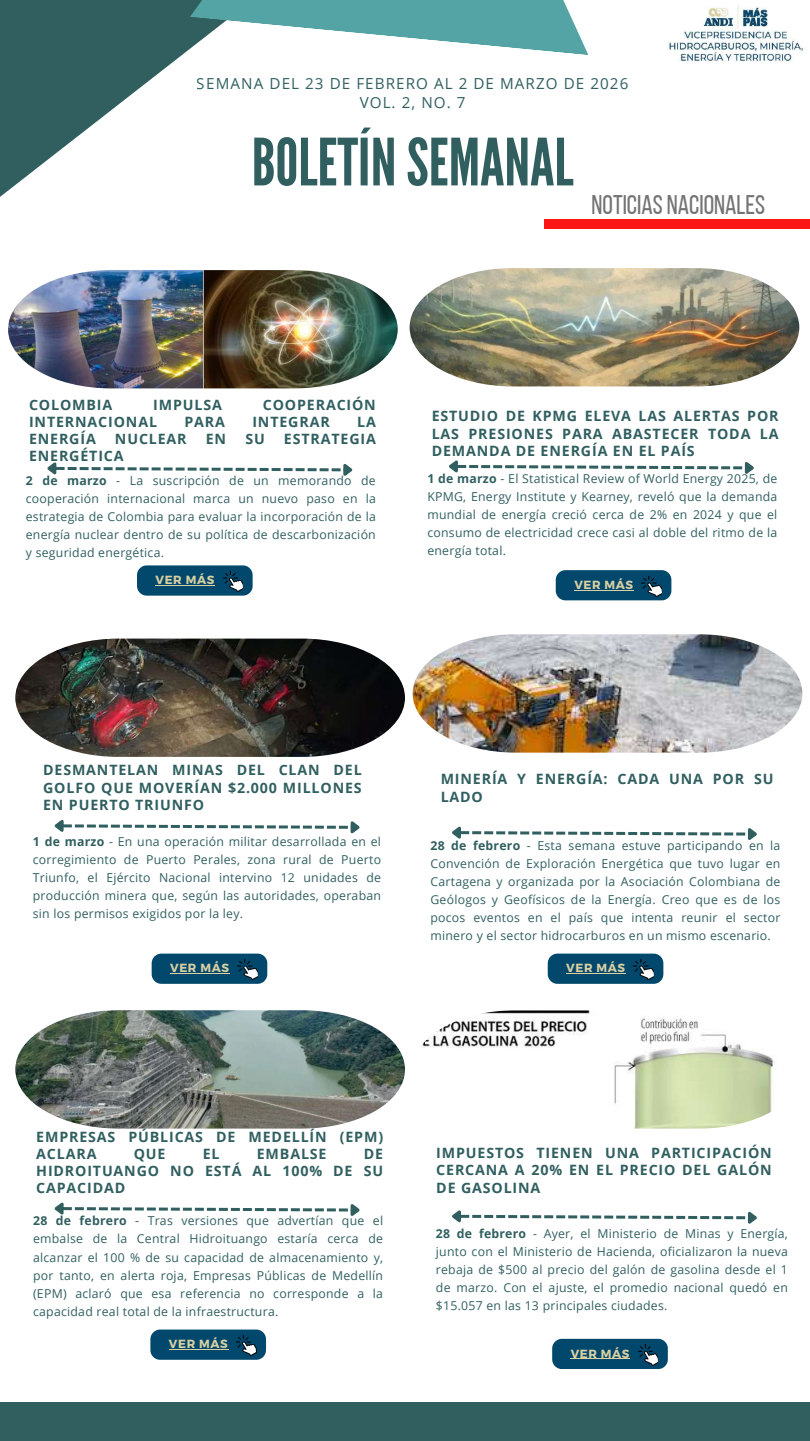
<style>
.page{position:relative;width:810px;height:1441px;background:#fff}
.page>*{position:absolute;margin:0;border:0;box-sizing:border-box;transform-origin:0 0}
.t1{font:65px "League Gothic";color:#315f60}
.t2{font:26.9px "Bebas Neue";color:#737373}
.t3{font:15.2px/18.8px "Open Sans";letter-spacing:.07em;color:#315f60;text-align:center}
.t4{font:700 14.2px/17.2px "Open Sans";letter-spacing:.06em;color:#315f60;text-align:justify}
.t5{font:12.3px/18px "Open Sans";letter-spacing:.02em;color:#315f60;text-align:justify}
.t6{font:700 11.8px "Montserrat";letter-spacing:.05em;color:#dad1a2}
.s1{font-weight:700}
</style>
<div class="page">
<svg style="left:0;top:0;width:190px;height:197px;fill:#315f60"></svg>
<svg style="left:190px;top:0;width:398px;height:55px"></svg>
<div style="left:0;top:1402px;width:810px;height:38px;background:#315f60"></div>
<div style="left:544px;top:220px;width:266px;height:8px;background:#ff1616"></div>
<img style="left:667px;top:6px;width:136px;height:56px">
<img style="left:421px;top:1010px;width:355px;height:118px">
<svg style="left:452px;top:1210px;width:305px;height:14px"></svg>
<svg style="left:552px;top:1338px;width:116px;height:30px;background:#105275"></svg>
<img style="left:638px;top:1344px;width:20px;height:20px">
<hr style="left:571px;top:1358px;width:59px;height:1px;background:#dad1a2">
<img style="left:15px;top:1010px;width:390px;height:118px">
<svg style="left:54px;top:1202px;width:306px;height:14px"></svg>
<svg style="left:150px;top:1329px;width:116px;height:30px;background:#125374"></svg>
<img style="left:236px;top:1335px;width:20px;height:20px">
<hr style="left:169px;top:1348px;width:59px;height:1px;background:#dad1a2">
<img style="left:15px;top:638px;width:390px;height:118px">
<svg style="left:54px;top:820px;width:306px;height:14px"></svg>
<div style="left:152px;top:953px;width:115px;height:30px;background:#02486d"></div>
<img style="left:238px;top:959px;width:19px;height:20px">
<hr style="left:170px;top:973px;width:60px;height:1px;background:#dad1a2">
<img style="left:413px;top:634px;width:389px;height:118px">
<svg style="left:452px;top:826px;width:305px;height:14px"></svg>
<div style="left:548px;top:953px;width:115px;height:30px;background:#02486d"></div>
<img style="left:634px;top:959px;width:19px;height:20px">
<hr style="left:566px;top:973px;width:60px;height:1px;background:#dad1a2">
<img style="left:410px;top:268px;width:389px;height:118px">
<svg style="left:449px;top:460px;width:305px;height:14px"></svg>
<svg style="left:556px;top:570px;width:115px;height:30px;background:#0d4f72"></svg>
<img style="left:642px;top:576px;width:19px;height:20px">
<hr style="left:574px;top:589px;width:60px;height:1px;background:#dad1a2">
<img style="left:8px;top:270px;width:390px;height:118px">
<svg style="left:47px;top:462px;width:306px;height:14px"></svg>
<svg style="left:137px;top:565px;width:116px;height:30px;background:#0d4f73"></svg>
<img style="left:223px;top:571px;width:20px;height:20px">
<hr style="left:156px;top:585px;width:59px;height:1px;background:#dad1a2">
<p class="t3" style="left:197px;top:74px;width:433px">SEMANA DEL 23 DE FEBRERO AL 2 DE MARZO DE 2026<br>VOL. 2, NO. 7</p>
<h1 class="t1" style="left:252px;top:125px;width:323px">BOLETÍNSEMANAL</h1>
<h2 class="t2" style="left:592px;top:194px;width:175px">NOTICIAS NACIONALES</h2>
<p class="t4" style="left:29px;top:395px;width:85px">COLOMBIA</p>
<p class="t4" style="left:153px;top:395px;width:70px">IMPULSA</p>
<p class="t4" style="left:263px;top:395px;width:115px">COOPERACIÓN</p>
<p class="t4" style="left:29px;top:412px;width:130px">INTERNACIONAL</p>
<p class="t4" style="left:184px;top:412px;width:42px">PARA</p>
<p class="t4" style="left:252px;top:412px;width:79px">INTEGRAR</p>
<p class="t4" style="left:357px;top:412px;width:20px">LA</p>
<p class="t4" style="left:29px;top:430px;width:68px">ENERGÍA</p>
<p class="t4" style="left:115px;top:430px;width:73px">NUCLEAR</p>
<p class="t4" style="left:206px;top:430px;width:22px">EN</p>
<p class="t4" style="left:245px;top:430px;width:21px">SU</p>
<p class="t4" style="left:284px;top:430px;width:93px">ESTRATEGIA</p>
<p class="t4" style="left:29px;top:447px;width:96px">ENERGÉTICA</p>
<p class="t5" style="left:26px;top:471px;width:352px"><span class="s1">2 de marzo</span> - La suscripción de un memorando de cooperación internacional marca un nuevo paso en la estrategia de Colombia para evaluar la incorporación de la energía nuclear dentro de su política de descarbonización y seguridad energética.</p>
<p class="t6" style="left:156px;top:572px;width:60px">VER MÁS</p>
<p class="t4" style="left:432px;top:407px;width:348px">ESTUDIO DE KPMG ELEVA LAS ALERTAS POR LAS PRESIONES PARA ABASTECER TODA LA DEMANDA DE ENERGÍA EN EL PAÍS</p>
<p class="t5" style="left:427px;top:469px;width:352px"><span class="s1">1 de marzo</span> - El Statistical Review of World Energy 2025, de KPMG, Energy Institute y Kearney, reveló que la demanda mundial de energía creció cerca de 2% en 2024 y que el consumo de electricidad crece casi al doble del ritmo de la energía total.</p>
<p class="t6" style="left:574px;top:577px;width:60px">VER MÁS</p>
<p class="t4" style="left:43px;top:761px;width:320px">DESMANTELAN MINAS DEL CLAN DEL GOLFO QUE MOVERÍAN $2.000 MILLONES EN PUERTO TRIUNFO</p>
<p class="t5" style="left:33px;top:831px;width:350px"><span class="s1">1 de marzo</span> - En una operación militar desarrollada en el corregimiento de Puerto Perales, zona rural de Puerto Triunfo, el Ejército Nacional intervino 12 unidades de producción minera que, según las autoridades, operaban sin los permisos exigidos por la ley.</p>
<p class="t4" style="left:441px;top:770px;width:334px">MINERÍA Y ENERGÍA: CADA UNA POR SU<br>LADO</p>
<p class="t5" style="left:430px;top:835px;width:352px"><span class="s1">28 de febrero</span> - Esta semana estuve participando en la Convención de Exploración Energética que tuvo lugar en Cartagena y organizada por la Asociación Colombiana de Geólogos y Geofísicos de la Energía. Creo que es de los pocos eventos en el país que intenta reunir el sector minero y el sector hidrocarburos en un mismo escenario.</p>
<p class="t6" style="left:170px;top:960px;width:60px">VER MÁS</p>
<p class="t6" style="left:566px;top:960px;width:60px">VER MÁS</p>
<p class="t4" style="left:36px;top:1127px;width:348px">EMPRESAS PÚBLICAS DE MEDELLÍN (EPM)<br>ACLARA</p>
<p class="t4" style="left:134px;top:1144px;width:33px">QUE</p>
<p class="t4" style="left:203px;top:1144px;width:18px">EL</p>
<p class="t4" style="left:257px;top:1144px;width:71px">EMBALSE</p>
<p class="t4" style="left:36px;top:1144px;width:348px;text-indent:328px">DE HIDROITUANGO NO ESTÁ AL 100% DE SU CAPACIDAD</p>
<p class="t5" style="left:33px;top:1211px;width:352px"><span class="s1">28 de febrero</span> - Tras versiones que advertían que el embalse de la Central Hidroituango estaría cerca de alcanzar el 100 % de su capacidad de almacenamiento y, por tanto, en alerta roja, Empresas Públicas de Medellín (EPM) aclaró que esa referencia no corresponde a la capacidad real total de la infraestructura.</p>
<p class="t6" style="left:169px;top:1336px;width:60px">VER MÁS</p>
<p class="t4" style="left:436px;top:1143px;width:337px">IMPUESTOS TIENEN UNA PARTICIPACIÓN CERCANA A 20% EN EL PRECIO DEL GALÓN DE GASOLINA</p>
<p class="t5" style="left:436px;top:1223px;width:354px"><span class="s1">28 de febrero</span> - Ayer, el Ministerio de Minas y Energía, junto con el Ministerio de Hacienda, oficializaron la nueva rebaja de $500 al precio del galón de gasolina desde el 1 de marzo. Con el ajuste, el promedio nacional quedó en $15.057 en las 13 principales ciudades.</p>
<p class="t6" style="left:571px;top:1345px;width:60px">VER MÁS</p>
</div>
